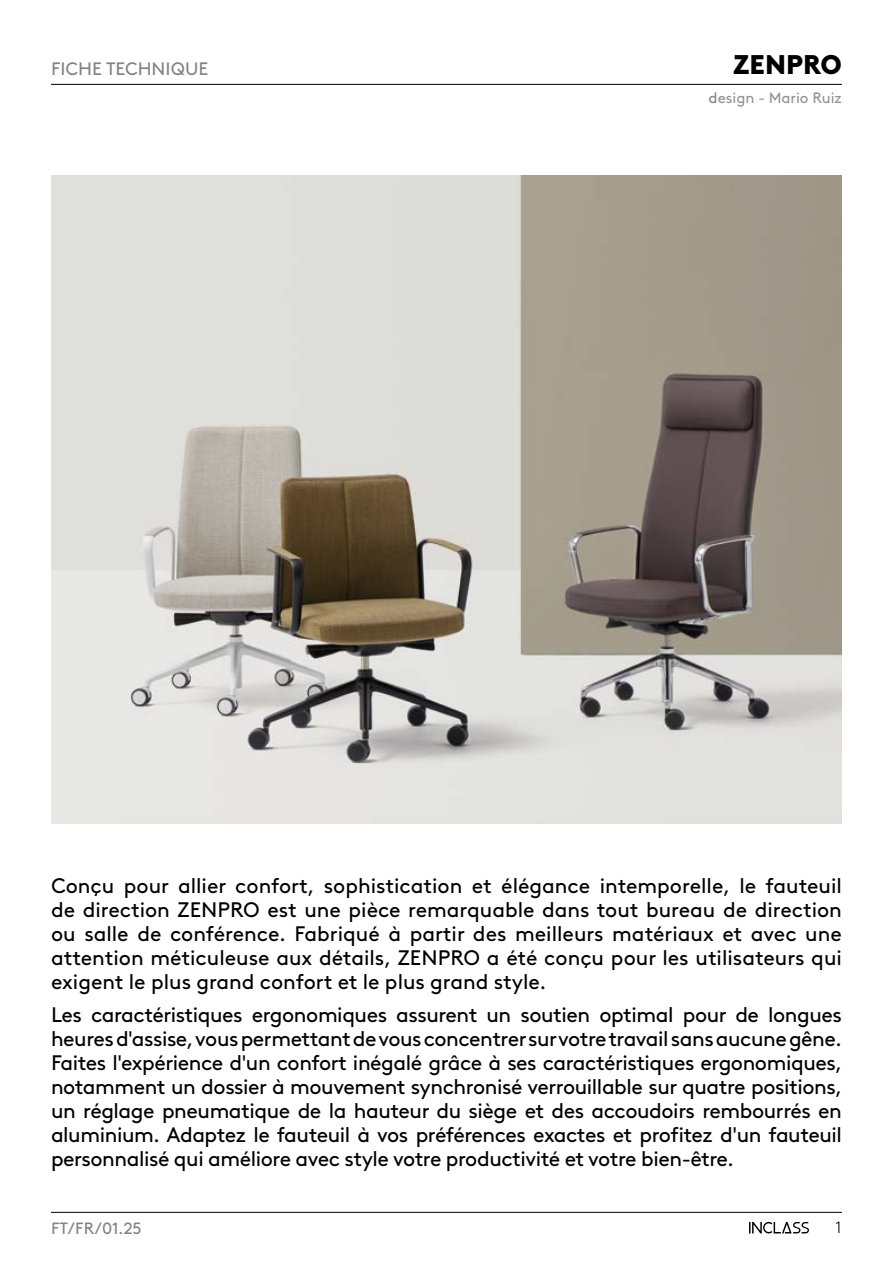
<style>
.page{position:relative;width:893px;height:1263px;background:#fff}
.page>*{position:absolute;margin:0;border:0;box-sizing:border-box;transform-origin:0 0}
.t1{font:900 27px "Brown LL";color:#000}
.t2{font:21px/24px "Brown LL";letter-spacing:-.015em;color:#000;text-align:justify}
.t3{font:18px "Brown LL";color:#878281}
.t4{font:16.35px "Brown LL";color:#878281}
.t5{font:300 16.35px "Brown LL";color:#000}
.t6{font:15px "Brown LL";color:#989190}
.s1{color:#878281}
</style>
<div class="page">
<hr style="left:51px;top:1212px;width:791px;height:1px;background:#000">
<svg style="left:749px;top:1222px;width:60px;height:11px"></svg>
<hr style="left:51px;top:84px;width:791px;height:1px;background:#000">
<img style="left:51px;top:176px;width:791px;height:648px">
<p class="t3" style="left:51px;top:55px;width:159px">FICHE TECHNIQUE</p>
<p class="t1" style="left:733px;top:44px;width:110px">ZENPRO</p>
<p class="t6" style="left:709px;top:86px;width:135px"><span class="s1">d</span>esign - Mario Ruiz</p>
<p class="t2" style="left:51px;top:872px;width:792px">Conçu pour allier confort, sophistication et élégance intemporelle, le fauteuil de direction ZENPRO est une pièce remarquable dans tout bureau de direction ou salle de conférence. Fabriqué à partir des meilleurs matériaux et avec une attention méticuleuse aux détails, ZENPRO a été conçu pour les utilisateurs qui exigent le plus grand confort et le plus grand style.</p>
<p class="t2" style="left:51px;top:1001px;width:792px">Les caractéristiques ergonomiques assurent un soutien optimal pour de longues heures d'assise, vous permettant de vous concentrer sur votre travail sans aucune gêne.<br>Faites l'expérience d'un confort inégalé grâce à ses caractéristiques ergonomiques, notamment un dossier à mouvement synchronisé verrouillable sur quatre positions, un réglage pneumatique de la hauteur du siège et des accoudoirs rembourrés en aluminium. Adaptez le fauteuil à vos préférences exactes et profitez d'un fauteuil personnalisé qui améliore avec style votre productivité et votre bien-être.</p>
<p class="t4" style="left:51px;top:1216px;width:92px">FT/FR/01.25</p>
<p class="t5" style="left:836px;top:1216px;width:7px">1</p>
</div>
